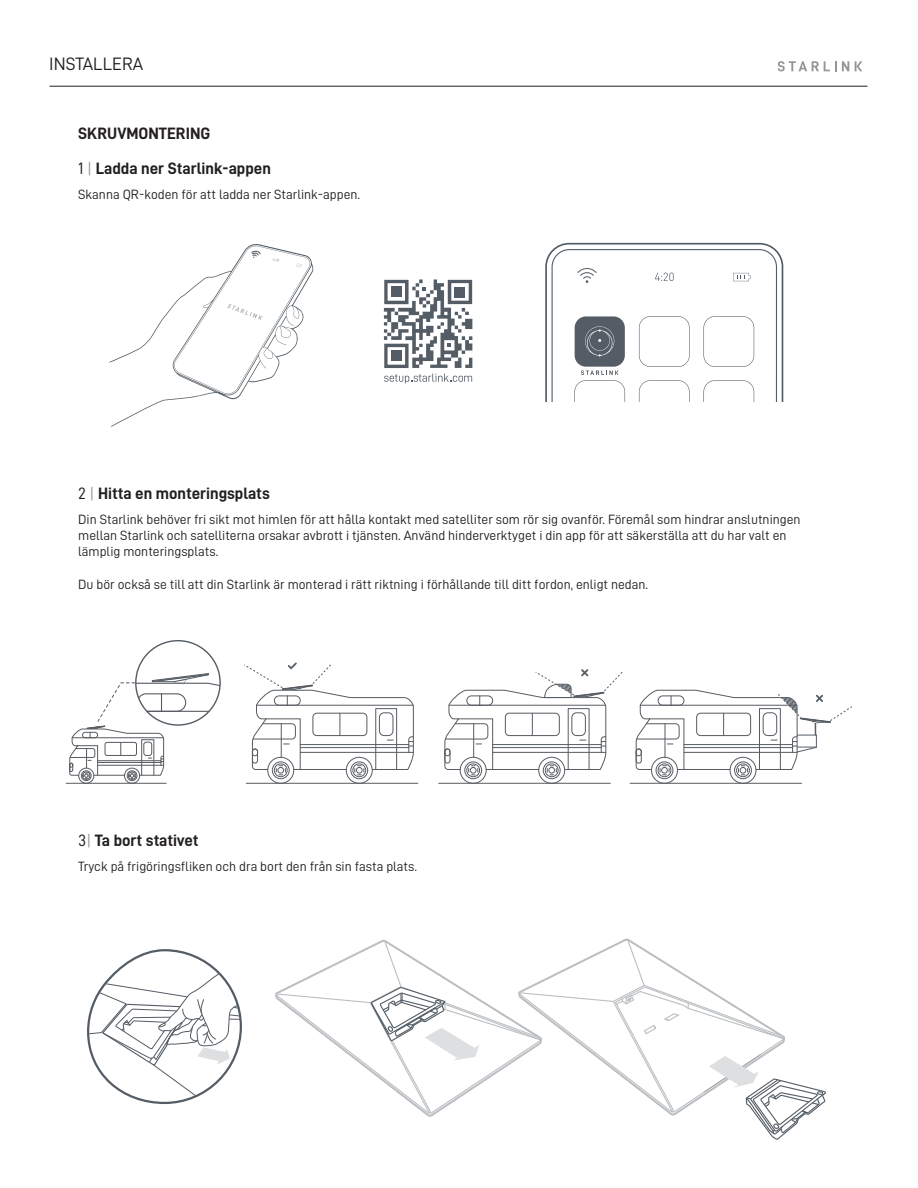
<style>
.page{position:relative;width:918px;height:1188px;background:#fff}
.page>*{position:absolute;margin:0;border:0;box-sizing:border-box;transform-origin:0 0}
.t1{font:18px "D DIN";color:#231f20}
.t2{font:16.5px "D DIN Bold";color:#231f20}
.t3{font:13.5px/16.2px "D DIN";color:#231f20}
.s1{font-family:"D DIN"}
.s2{font-family:"D DIN";color:#939598}
</style>
<div class="page">
<svg style="left:778px;top:61px;width:71px;height:10px"></svg>
<svg style="left:855px;top:61px;width:7px;height:10px"></svg>
<hr style="left:50px;top:86px;width:817px;height:1px;background:#231f20">
<svg style="left:384px;top:279px;width:88px;height:89px"></svg>
<div style="left:391px;top:287px;width:11px;height:10px;background:#545d65"></div>
<div style="left:455px;top:287px;width:10px;height:10px;background:#545d65"></div>
<div style="left:391px;top:351px;width:11px;height:10px;background:#545d65"></div>
<svg style="left:384px;top:374px;width:88px;height:9px"></svg>
<svg style="left:545px;top:243px;width:238px;height:158px"></svg>
<svg style="left:109px;top:244px;width:204px;height:183px"></svg>
<svg style="left:275px;top:939px;width:551px;height:201px"></svg>
<svg style="left:87px;top:949px;width:155px;height:156px"></svg>
<div style="left:127px;top:771px;width:10px;height:10px;border:1px solid #575c62;border-radius:50%"></div>
<div style="left:124px;top:768px;width:16px;height:15px;border:1px solid #575c62;border-radius:50%"></div>
<div style="left:81px;top:771px;width:10px;height:10px;border:1px solid #575c62;border-radius:50%"></div>
<div style="left:78px;top:768px;width:16px;height:15px;border:1px solid #575c62;border-radius:50%"></div>
<hr style="left:66px;top:783px;width:100px;height:1px;background:#575c62">
<svg style="left:69px;top:640px;width:152px;height:139px"></svg>
<div style="left:353px;top:764px;width:13px;height:13px;border:1px solid #575c62;border-radius:50%"></div>
<div style="left:351px;top:762px;width:17px;height:17px;border:1px solid #575c62;border-radius:50%"></div>
<div style="left:346px;top:757px;width:27px;height:27px;border:1px solid #575c62;border-radius:50%"></div>
<div style="left:274px;top:764px;width:14px;height:13px;border:1px solid #575c62;border-radius:50%"></div>
<div style="left:272px;top:762px;width:18px;height:17px;border:1px solid #575c62;border-radius:50%"></div>
<div style="left:267px;top:757px;width:27px;height:27px;border:1px solid #575c62;border-radius:50%"></div>
<hr style="left:246px;top:783px;width:172px;height:1px;background:#575c62">
<svg style="left:244px;top:662px;width:170px;height:113px"></svg>
<div style="left:736px;top:764px;width:14px;height:13px;border:1px solid #575c62;border-radius:50%"></div>
<div style="left:734px;top:762px;width:18px;height:17px;border:1px solid #575c62;border-radius:50%"></div>
<div style="left:730px;top:757px;width:26px;height:27px;border:1px solid #575c62;border-radius:50%"></div>
<div style="left:658px;top:764px;width:13px;height:13px;border:1px solid #575c62;border-radius:50%"></div>
<div style="left:656px;top:762px;width:17px;height:17px;border:1px solid #575c62;border-radius:50%"></div>
<div style="left:651px;top:757px;width:27px;height:27px;border:1px solid #575c62;border-radius:50%"></div>
<hr style="left:630px;top:783px;width:172px;height:1px;background:#575c62">
<svg style="left:636px;top:690px;width:216px;height:85px"></svg>
<div style="left:545px;top:764px;width:13px;height:13px;border:1px solid #575c62;border-radius:50%"></div>
<div style="left:543px;top:762px;width:17px;height:17px;border:1px solid #575c62;border-radius:50%"></div>
<div style="left:538px;top:757px;width:27px;height:27px;border:1px solid #575c62;border-radius:50%"></div>
<div style="left:466px;top:764px;width:14px;height:13px;border:1px solid #575c62;border-radius:50%"></div>
<div style="left:464px;top:762px;width:18px;height:17px;border:1px solid #575c62;border-radius:50%"></div>
<div style="left:460px;top:757px;width:27px;height:27px;border:1px solid #575c62;border-radius:50%"></div>
<hr style="left:439px;top:783px;width:171px;height:1px;background:#575c62">
<svg style="left:444px;top:669px;width:179px;height:106px"></svg>
<h1 class="t1" style="left:49px;top:54px;width:95px">INSTALLERA</h1>
<p class="t2" style="left:78px;top:124px;width:134px">SKRUVMONTERING</p>
<p class="t2" style="left:78px;top:159px;width:194px"><span class="s1">1</span> <span class="s2">|</span> Ladda ner Starlink-appen</p>
<p class="t3" style="left:78px;top:186px;width:283px">Skanna QR-koden för att ladda ner Starlink-appen.</p>
<p class="t2" style="left:78px;top:484px;width:193px"><span class="s1">2</span> <span class="s2">|</span> Hitta en monteringsplats</p>
<p class="t3" style="left:78px;top:511px;width:724px">Din Starlink behöver fri sikt mot himlen för att hålla kontakt med satelliter som rör sig ovanför. Föremål som hindrar anslutningen mellan Starlink och satelliterna orsakar avbrott i tjänsten. Använd hinderverktyget i din app för att säkerställa att du har valt en lämplig monteringsplats.</p>
<p class="t3" style="left:78px;top:576px;width:572px">Du bör också se till att din Starlink är monterad i rätt riktning i förhållande till ditt fordon, enligt nedan.</p>
<p class="t2" style="left:78px;top:831px;width:122px"><span class="s1">3</span><span class="s2">|</span> Ta bort stativet</p>
<p class="t3" style="left:78px;top:858px;width:340px">Tryck på frigöringsfliken och dra bort den från sin fasta plats.</p>
</div>
